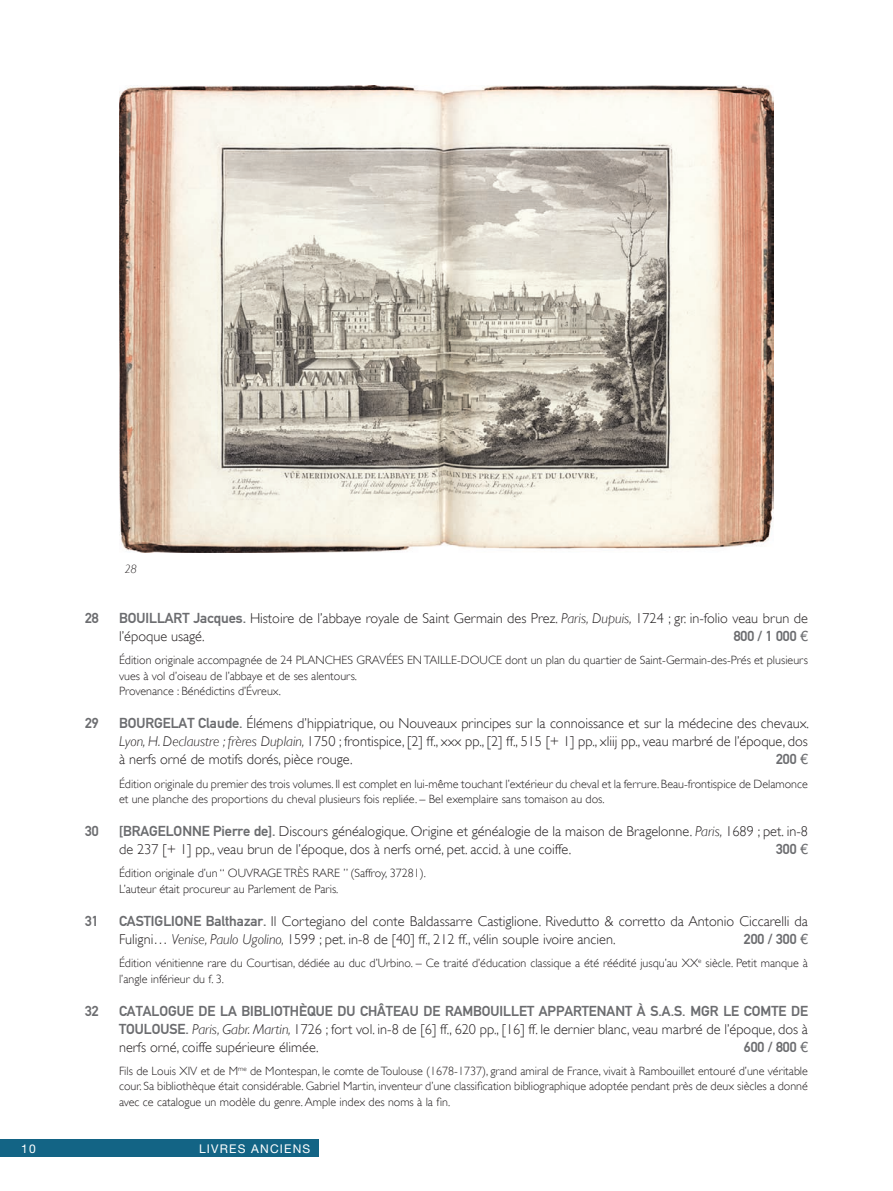
<style>
.page{position:relative;width:893px;height:1191px;background:#fff}
.page>*{position:absolute;margin:0;border:0;box-sizing:border-box;transform-origin:0 0}
.t1{font:300 14.25px/18.1px "Gill Sans";color:#231f20}
.t2{font:500 14.25px "DIN Mittelschrift V";color:#6c6d70}
.t3{font:300 12px/15.5px "Gill Sans";color:#231f20}
.t4{font:12px "Helvetica Neue";letter-spacing:.1em;color:#fff}
.t5{font:italic 300 12px "Gill Sans";color:#231f20}
.s1{font-family:"DIN Mittelschrift V";font-weight:500;color:#6c6d70}
.s2{font-style:italic}
.s3{font-family:"Helvetica Neue LT Pro";font-weight:400}
</style>
<div class="page">
<div style="left:0;top:1140px;width:319px;height:17px;background:#136485"></div>
<img style="left:119px;top:85px;width:655px;height:467px">
<p class="t5" style="left:124px;top:562px;width:14px">28</p>
<p class="t2" style="left:85px;top:609px;width:15px">28</p>
<p class="t1" style="left:119px;top:609px;width:690px"><span class="s1">BOUILLART Jacques.</span> Histoire de l’abbaye royale de Saint Germain des Prez. <span class="s2">Paris, Dupuis,</span> 1724 ; gr. in-folio veau brun de l’époque usagé.</p>
<p class="t2" style="left:734px;top:628px;width:76px">800 / 1 000 <span class="s3">€</span></p>
<p class="t3" style="left:119px;top:652px;width:690px">Édition originale accompagnée de 24 PLANCHES GRAVÉES EN TAILLE-DOUCE dont un plan du quartier de Saint-Germain-des-Prés et plusieurs vues à vol d’oiseau de l’abbaye et de ses alentours.<br>Provenance : Bénédictins d’Évreux.</p>
<p class="t2" style="left:85px;top:715px;width:15px">29</p>
<p class="t1" style="left:119px;top:714px;width:691px;text-align:justify"><span class="s1">BOURGELAT Claude.</span> Élémens d’hippiatrique, ou Nouveaux principes sur la connoissance et sur la médecine des chevaux.<br><span class="s2">Lyon, H. Declaustre ; frères Duplain,</span> 1750 ; frontispice, [2] ff., xxx pp., [2] ff., 515 [+ 1] pp., xliij pp., veau marbré de l’époque, dos à nerfs orné de motifs dorés, pièce rouge.</p>
<p class="t2" style="left:776px;top:751px;width:33px">200 <span class="s3">€</span></p>
<p class="t3" style="left:119px;top:776px;width:690px">Édition originale du premier des trois volumes. Il est complet en lui-même touchant l’extérieur du cheval et la ferrure. Beau-frontispice de Delamonce et une planche des proportions du cheval plusieurs fois repliée. – Bel exemplaire sans tomaison au dos.</p>
<p class="t2" style="left:85px;top:822px;width:15px">30</p>
<p class="t1" style="left:119px;top:822px;width:690px"><span class="s1">[BRAGELONNE Pierre de].</span> Discours généalogique. Origine et généalogie de la maison de Bragelonne. <span class="s2">Paris,</span> 1689 ; pet. in-8 de 237 [+ 1] pp., veau brun de l’époque, dos à nerfs orné, pet. accid. à une coiffe.</p>
<p class="t2" style="left:776px;top:841px;width:33px">300 <span class="s3">€</span></p>
<p class="t3" style="left:119px;top:865px;width:308px">Édition originale d’un “ OUVRAGE TRÈS RARE ” (Saffroy, 37281).<br>L’auteur était procureur au Parlement de Paris.</p>
<p class="t2" style="left:85px;top:912px;width:15px">31</p>
<p class="t1" style="left:119px;top:912px;width:690px"><span class="s1">CASTIGLIONE Balthazar.</span> Il Cortegiano del conte Baldassarre Castiglione. Rivedutto &amp; corretto da Antonio Ciccarelli da<br>Fuligni… <span class="s2">Venise, Paulo Ugolino,</span> 1599 ; pet. in-8 de [40] ff., 212 ff., vélin souple ivoire ancien.</p>
<p class="t2" style="left:744px;top:930px;width:65px">200 / 300 <span class="s3">€</span></p>
<p class="t3" style="left:119px;top:955px;width:690px">Édition vénitienne rare du Courtisan, dédiée au duc d’Urbino. – Ce traité d’éducation classique a été réédité jusqu’au XX<sup>e</sup> siècle. Petit manque à l’angle inférieur du f. 3.</p>
<p class="t2" style="left:85px;top:1002px;width:15px">32</p>
<p class="t2" style="left:119px;top:1002px;width:690px">CATALOGUE DE LA BIBLIOTHÈQUE DU CHÂTEAU DE RAMBOUILLET APPARTENANT À S.A.S. MGR LE COMTE DE</p>
<p class="t1" style="left:119px;top:1020px;width:690px"><span class="s1">TOULOUSE.</span> <span class="s2">Paris, Gabr. Martin,</span> 1726 ; fort vol. in-8 de [6] ff., 620 pp., [16] ff. le dernier blanc, veau marbré de l’époque, dos à nerfs orné, coiffe supérieure élimée.</p>
<p class="t2" style="left:744px;top:1038px;width:65px">600 / 800 <span class="s3">€</span></p>
<p class="t3" style="left:119px;top:1063px;width:690px;text-align:justify">Fils de Louis XIV et de M<sup>me</sup> de Montespan, le comte de Toulouse (1678-1737), grand amiral de France, vivait à Rambouillet entouré d’une véritable cour. Sa bibliothèque était considérable. Gabriel Martin, inventeur d’une classification bibliographique adoptée pendant près de deux siècles a donné avec ce catalogue un modèle du genre. Ample index des noms à la fin.</p>
<p class="t4" style="left:21px;top:1141px;width:16px">10</p>
<p class="t4" style="left:199px;top:1141px;width:113px">LIVRES ANCIENS</p>
</div>
